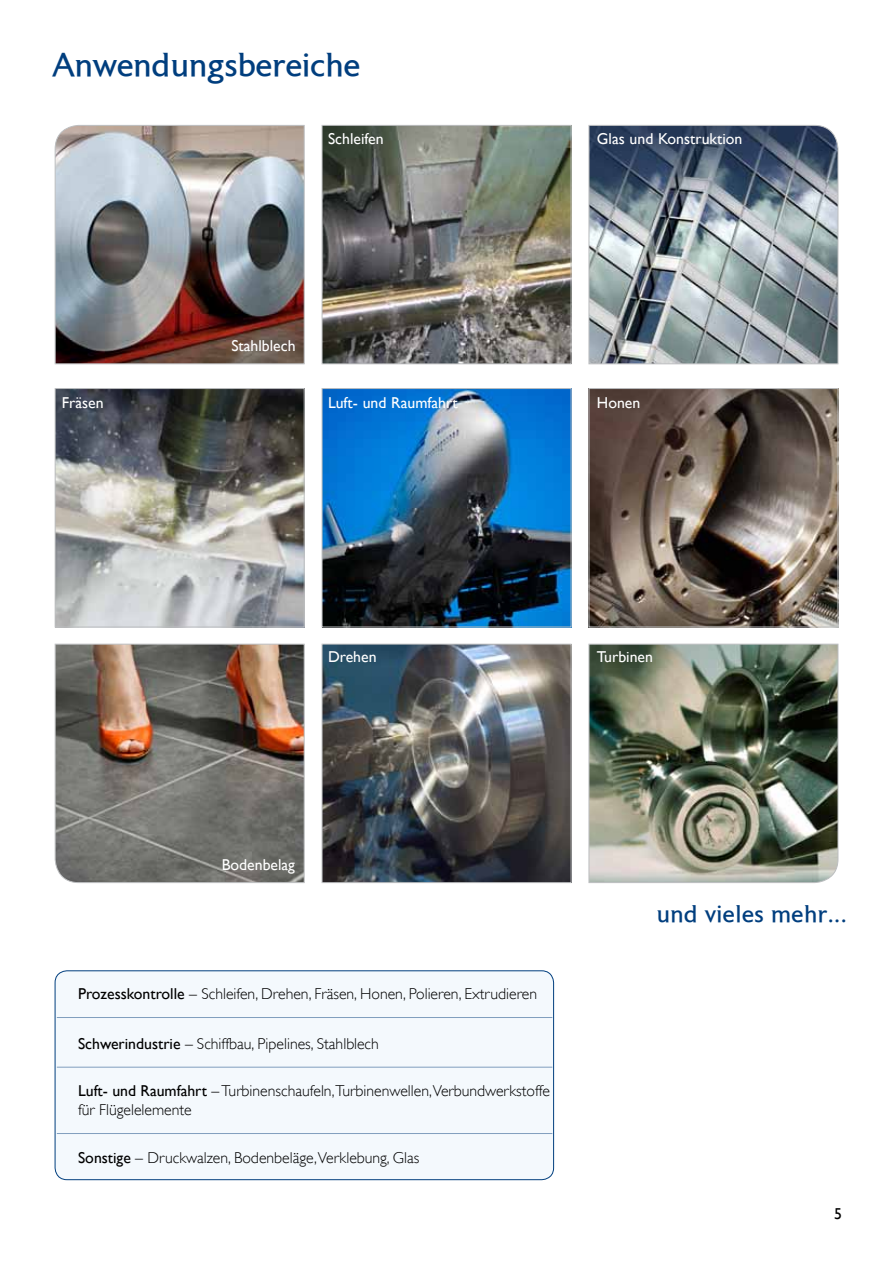
<style>
.page{position:relative;width:893px;height:1263px;background:#fff}
.page>*{position:absolute;margin:0;border:0;box-sizing:border-box;transform-origin:0 0}
.t1{font:33px "Astoria Roman";color:#003e7e}
.t2{font:24px "Astoria Roman";letter-spacing:.015em;color:#003e7e}
.t3{font:300 15.75px/18.9px "Gill Alt One";color:#000}
.t4{font:15.75px "Gill Alt One";color:#fff}
.t5{font:15.75px "Gill Alt One";color:#000}
.s1{font-weight:400}
</style>
<div class="page">
<img style="left:54px;top:125px;width:251px;height:240px">
<img style="left:588px;top:125px;width:251px;height:240px">
<img style="left:324px;top:127px;width:245px;height:235px">
<div style="left:322px;top:125px;width:249px;height:239px;border:1px solid #bcbec0"></div>
<img style="left:57px;top:390px;width:246px;height:235px">
<div style="left:55px;top:388px;width:250px;height:239px;border:1px solid #bcbec0"></div>
<img style="left:590px;top:390px;width:246px;height:235px">
<div style="left:588px;top:388px;width:250px;height:239px;border:1px solid #bcbec0"></div>
<img style="left:324px;top:390px;width:245px;height:235px">
<img style="left:54px;top:643px;width:251px;height:240px">
<img style="left:588px;top:643px;width:251px;height:240px">
<img style="left:324px;top:646px;width:245px;height:235px">
<div style="left:322px;top:644px;width:249px;height:239px;border:1px solid #bcbec0"></div>
<div style="left:55px;top:971px;width:499px;height:209px;background:#f4f9fd;border-radius:12px"></div>
<div style="left:55px;top:970px;width:499px;height:210px;border:1px solid #003e7e;border-radius:12px"></div>
<hr style="left:57px;top:1017px;width:495px;height:1px;background:#809ebe">
<hr style="left:57px;top:1067px;width:495px;height:1px;background:#809ebe">
<hr style="left:57px;top:1133px;width:495px;height:1px;background:#809ebe">
<h1 class="t1" style="left:53px;top:47px;width:309px">Anwendungsbereiche</h1>
<p class="t4" style="left:62px;top:393px;width:43px">Fräsen</p>
<p class="t4" style="left:328px;top:129px;width:57px">Schleifen</p>
<p class="t4" style="left:231px;top:337px;width:66px">Stahlblech</p>
<p class="t4" style="left:328px;top:393px;width:131px">Luft- und Raumfahrt</p>
<p class="t4" style="left:597px;top:129px;width:147px">Glas und Konstruktion</p>
<p class="t4" style="left:597px;top:393px;width:45px">Honen</p>
<p class="t4" style="left:328px;top:647px;width:50px">Drehen</p>
<p class="t4" style="left:597px;top:647px;width:58px">Turbinen</p>
<p class="t4" style="left:222px;top:855px;width:75px">Bodenbelag</p>
<p class="t3" style="left:78px;top:984px;width:461px"><span class="s1">Prozesskontrolle</span> – Schleifen, Drehen, Fräsen, Honen, Polieren, Extrudieren</p>
<p class="t3" style="left:78px;top:1034px;width:302px"><span class="s1">Schwerindustrie</span> – Schiffbau, Pipelines, Stahlblech</p>
<p class="t3" style="left:78px;top:1081px;width:473px"><span class="s1">Luft- und Raumfahrt</span> – Turbinenschaufeln,Turbinenwellen,Verbundwerkstoffe für Flügelelemente</p>
<p class="t3" style="left:78px;top:1148px;width:343px"><span class="s1">Sonstige</span> – Druckwalzen, Bodenbeläge,Verklebung, Glas</p>
<h2 class="t2" style="left:657px;top:901px;width:191px">und vieles mehr...</h2>
<p class="t5" style="left:834px;top:1205px;width:9px">5</p>
</div>
